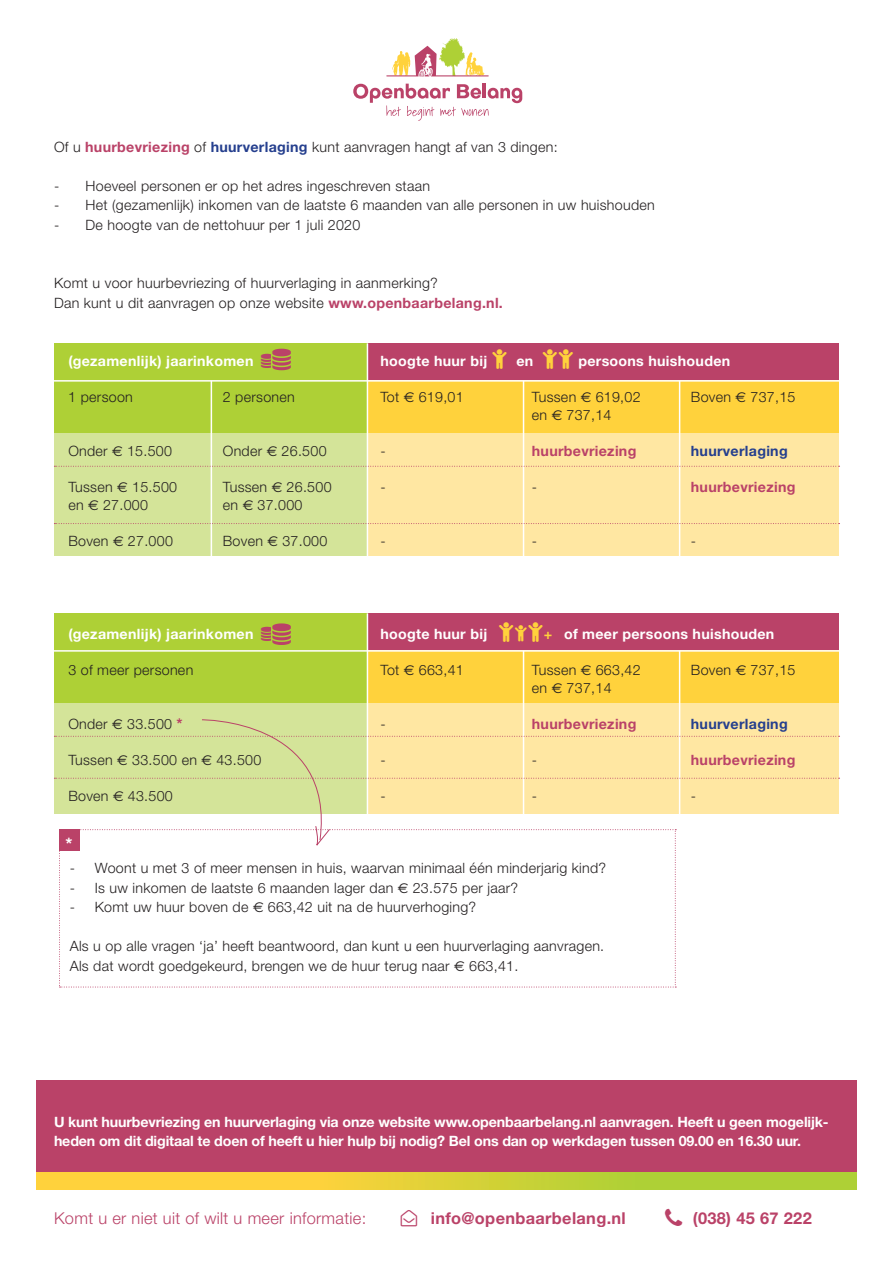
<style>
.page{position:relative;width:893px;height:1263px;background:#fff}
.page>*{position:absolute;margin:0;border:0;box-sizing:border-box;transform-origin:0 0}
.t1{font:700 17.25px "Helvetica Neue";color:#fff}
.t2{font:300 16.35px "Helvetica Neue";letter-spacing:.02em;color:#ba4268}
.t3{font:700 16.35px "Helvetica Neue";letter-spacing:.02em;color:#ba4268}
.t4{font:300 14.25px/19.5px "Helvetica Neue";letter-spacing:.02em;color:#231f20}
.t5{font:700 14.25px/19.5px "Helvetica Neue";letter-spacing:-.01em;color:#fff}
.t6{font:700 14.25px "Helvetica Neue";letter-spacing:.02em;color:#fff}
.t7{font:700 14.25px "Helvetica Neue";letter-spacing:.02em;color:#ba4268}
.t8{font:700 14.25px "Helvetica Neue";letter-spacing:.02em;color:#253f8e}
.t9{font:700 14.25px "Helvetica Neue";color:#ffd23c}
.s1{font-weight:700;color:#ba4268}
.s2{font-weight:700;color:#253f8e}
.s3{font-family:"Euro Sans";font-weight:400}
.s4{font-weight:700;font-size:15px;color:#ba4268}
</style>
<div class="page">
<div style="left:0;top:1081px;width:893px;height:91px;background:#ba4268"></div>
<div style="left:367px;top:343px;width:472px;height:37px;background:#ba4268"></div>
<div style="left:367px;top:613px;width:472px;height:37px;background:#ba4268"></div>
<div style="left:54px;top:343px;width:314px;height:91px;background:#aed036"></div>
<div style="left:54px;top:613px;width:314px;height:91px;background:#aed036"></div>
<div style="left:54px;top:434px;width:314px;height:122px;background:#d4e499"></div>
<div style="left:54px;top:704px;width:314px;height:110px;background:#d4e499"></div>
<div style="left:367px;top:381px;width:472px;height:52px;background:#ffd23c"></div>
<div style="left:367px;top:651px;width:472px;height:52px;background:#ffd23c"></div>
<div style="left:367px;top:433px;width:472px;height:123px;background:#ffe7a2"></div>
<div style="left:367px;top:703px;width:472px;height:111px;background:#ffe7a2"></div>
<svg style="left:37px;top:1172px;width:819px;height:17px;background:#d9d138"></svg>
<hr style="left:211px;top:381px;width:1px;height:175px;background:#fff">
<hr style="left:367px;top:343px;width:1px;height:213px;background:#fff">
<hr style="left:367px;top:613px;width:1px;height:213px;background:#fff">
<hr style="left:523px;top:381px;width:1px;height:175px;background:#fff">
<hr style="left:523px;top:651px;width:1px;height:175px;background:#fff">
<hr style="left:679px;top:381px;width:1px;height:175px;background:#fff">
<hr style="left:679px;top:651px;width:1px;height:175px;background:#fff">
<svg style="left:54px;top:466px;width:786px;height:1px"></svg>
<svg style="left:54px;top:523px;width:786px;height:1px"></svg>
<hr style="left:54px;top:380px;width:785px;height:2px;background:#fff">
<hr style="left:54px;top:650px;width:785px;height:2px;background:#fff">
<svg style="left:386px;top:38px;width:103px;height:39px"></svg>
<svg style="left:353px;top:84px;width:169px;height:37px"></svg>
<svg style="left:54px;top:719px;width:786px;height:269px"></svg>
<svg style="left:272px;top:349px;width:19px;height:21px"></svg>
<svg style="left:272px;top:623px;width:19px;height:22px"></svg>
<p class="t4" style="left:54px;top:136px;width:505px">Of u <span class="s1">huurbevriezing</span> of <span class="s2">huurverlaging</span> kunt aanvragen hangt af van 3 dingen:</p>
<p class="t4" style="left:54px;top:175px;width:378px">- Hoeveel personen er op het adres ingeschreven staan</p>
<p class="t4" style="left:54px;top:195px;width:602px">- Het (gezamenlijk) inkomen van de laatste 6 maanden van alle personen in uw huishouden</p>
<p class="t4" style="left:54px;top:214px;width:308px">- De hoogte van de nettohuur per 1 juli 2020</p>
<p class="t4" style="left:54px;top:273px;width:450px">Komt u voor huurbevriezing of huurverlaging in aanmerking?<br>Dan kunt u dit aanvragen op onze website <span class="s1">www.openbaarbelang.nl.</span></p>
<p class="t6" style="left:68px;top:352px;width:187px">(gezamenlijk) jaarinkomen</p>
<p class="t6" style="left:380px;top:352px;width:108px">hoogte huur bij</p>
<p class="t5" style="left:516px;top:351px;width:18px">en</p>
<p class="t6" style="left:578px;top:352px;width:153px">persoons huishouden</p>
<p class="t4" style="left:68px;top:387px;width:66px">1 persoon</p>
<p class="t4" style="left:223px;top:387px;width:73px">2 personen</p>
<p class="t4" style="left:380px;top:387px;width:85px">Tot <span class="s3">€</span> 619,01</p>
<p class="t4" style="left:532px;top:387px;width:110px">Tussen <span class="s3">€</span> 619,02</p>
<p class="t4" style="left:691px;top:387px;width:106px">Boven <span class="s3">€</span> 737,15</p>
<p class="t4" style="left:532px;top:405px;width:81px">en <span class="s3">€</span> 737,14</p>
<p class="t4" style="left:68px;top:441px;width:105px">Onder <span class="s3">€</span> 15.500</p>
<p class="t4" style="left:223px;top:441px;width:105px">Onder <span class="s3">€</span> 26.500</p>
<p class="t4" style="left:380px;top:441px;width:7px">-</p>
<p class="t7" style="left:532px;top:442px;width:106px">huurbevriezing</p>
<p class="t8" style="left:691px;top:442px;width:98px">huurverlaging</p>
<p class="t4" style="left:68px;top:477px;width:110px">Tussen <span class="s3">€</span> 15.500</p>
<p class="t4" style="left:223px;top:477px;width:110px">Tussen <span class="s3">€</span> 26.500</p>
<p class="t4" style="left:380px;top:477px;width:7px">-</p>
<p class="t4" style="left:532px;top:477px;width:7px">-</p>
<p class="t7" style="left:691px;top:478px;width:106px">huurbevriezing</p>
<p class="t4" style="left:68px;top:495px;width:81px">en <span class="s3">€</span> 27.000</p>
<p class="t4" style="left:223px;top:495px;width:81px">en <span class="s3">€</span> 37.000</p>
<p class="t4" style="left:68px;top:531px;width:106px">Boven <span class="s3">€</span> 27.000</p>
<p class="t4" style="left:223px;top:531px;width:106px">Boven <span class="s3">€</span> 37.000</p>
<p class="t4" style="left:380px;top:531px;width:7px">-</p>
<p class="t4" style="left:532px;top:531px;width:7px">-</p>
<p class="t4" style="left:691px;top:531px;width:7px">-</p>
<p class="t6" style="left:68px;top:625px;width:187px">(gezamenlijk) jaarinkomen</p>
<p class="t6" style="left:380px;top:625px;width:108px">hoogte huur bij</p>
<p class="t6" style="left:564px;top:625px;width:212px">of meer persoons huishouden</p>
<p class="t4" style="left:68px;top:660px;width:126px">3 of meer personen</p>
<p class="t4" style="left:380px;top:660px;width:85px">Tot <span class="s3">€</span> 663,41</p>
<p class="t4" style="left:532px;top:660px;width:110px">Tussen <span class="s3">€</span> 663,42</p>
<p class="t4" style="left:691px;top:660px;width:106px">Boven <span class="s3">€</span> 737,15</p>
<p class="t4" style="left:532px;top:678px;width:81px">en <span class="s3">€</span> 737,14</p>
<p class="t4" style="left:68px;top:714px;width:116px">Onder <span class="s3">€</span> 33.500 <span class="s4">*</span></p>
<p class="t4" style="left:380px;top:714px;width:7px">-</p>
<p class="t7" style="left:532px;top:715px;width:106px">huurbevriezing</p>
<p class="t8" style="left:691px;top:715px;width:98px">huurverlaging</p>
<p class="t4" style="left:68px;top:750px;width:195px">Tussen <span class="s3">€</span> 33.500 en <span class="s3">€</span> 43.500</p>
<p class="t4" style="left:380px;top:750px;width:7px">-</p>
<p class="t4" style="left:532px;top:750px;width:7px">-</p>
<p class="t7" style="left:691px;top:751px;width:106px">huurbevriezing</p>
<p class="t4" style="left:68px;top:786px;width:106px">Boven <span class="s3">€</span> 43.500</p>
<p class="t4" style="left:380px;top:786px;width:7px">-</p>
<p class="t4" style="left:532px;top:786px;width:7px">-</p>
<p class="t4" style="left:691px;top:786px;width:7px">-</p>
<p class="t9" style="left:544px;top:625px;width:10px">+</p>
<p class="t1" style="left:65px;top:833px;width:9px">*</p>
<p class="t4" style="left:70px;top:858px;width:538px">- Woont u met 3 of meer mensen in huis, waarvan minimaal één minderjarig kind?</p>
<p class="t4" style="left:70px;top:877px;width:450px">- Is uw inkomen de laatste 6 maanden lager dan <span class="s3">E</span> 23.575 per jaar?</p>
<p class="t4" style="left:70px;top:897px;width:408px">- Komt uw huur boven de <span class="s3">E</span> 663,42 uit na de huurverhoging?</p>
<p class="t4" style="left:70px;top:936px;width:536px">Als u op alle vragen ‘ja’ heeft beantwoord, dan kunt u een huurverlaging aanvragen.<br>Als dat wordt goedgekeurd, brengen we de huur terug naar <span class="s3">E</span> 663,41.</p>
<p class="t5" style="left:54px;top:1111px;width:776px">U kunt huurbevriezing en huurverlaging via onze website www.openbaarbelang.nl aanvragen. Heeft u geen mogelijk&shy;heden om dit digitaal te doen of heeft u hier hulp bij nodig? Bel ons dan op werkdagen tussen 09.00 en 16.30 uur.</p>
<p class="t2" style="left:54px;top:1208px;width:314px">Komt u er niet uit of wilt u meer informatie:</p>
<p class="t3" style="left:401px;top:1208px;width:226px">• info@openbaarbelang.nl</p>
<p class="t3" style="left:693px;top:1208px;width:121px">(038) 45 67 222</p>
</div>
